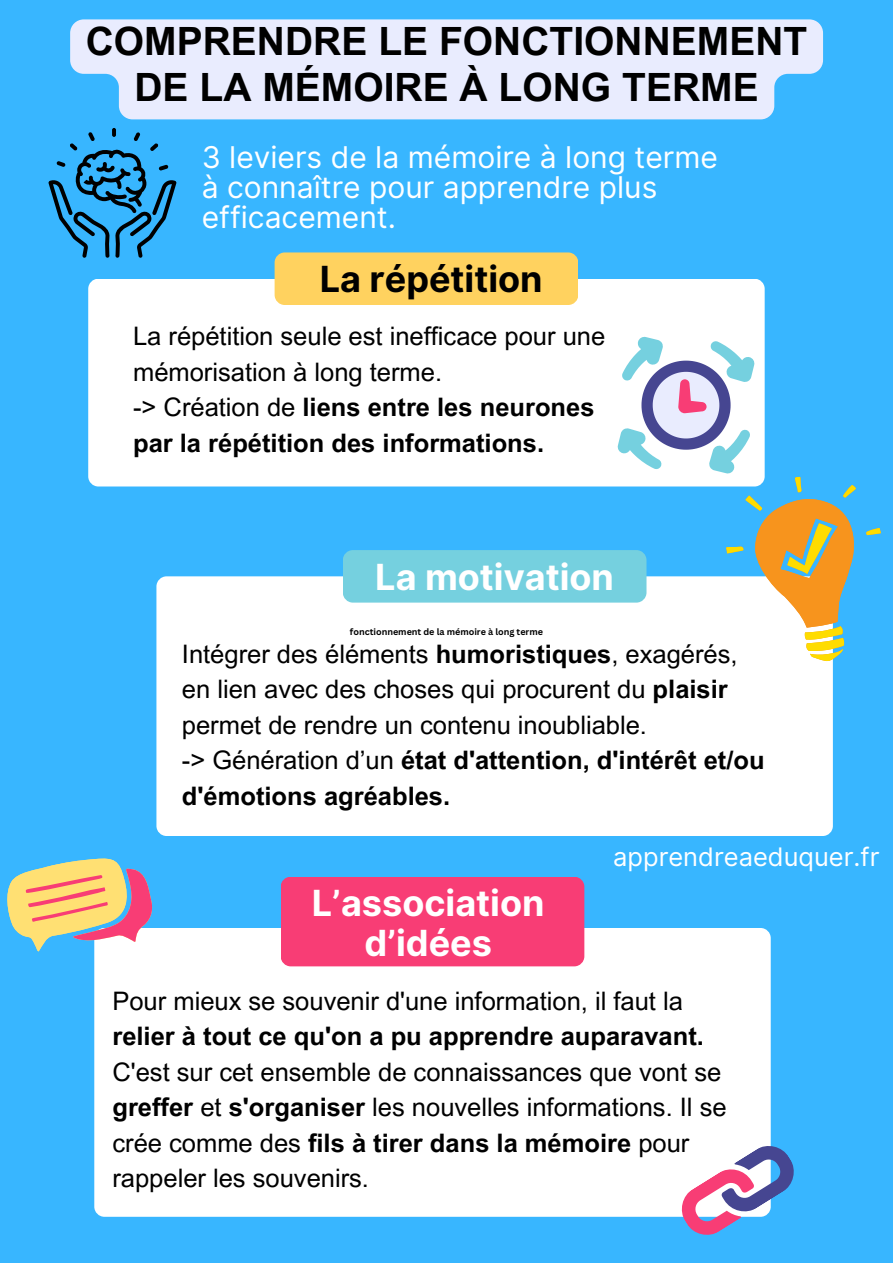
<style>
.page{position:relative;width:893px;height:1263px;background:#38b6ff}
.page>*{position:absolute;margin:0;border:0;box-sizing:border-box;transform-origin:0 0}
.t1{font:700 39px/45.6px "Arial MT Pro";color:#000;text-align:center}
.t2{font:700 36px/39.9px "Inter";color:#fff;text-align:center}
.t3{font:700 36px "Inter";color:#000}
.t4{font:30px/29.8px "Inter";color:#fff}
.t5{font:25.5px/35.4px "Arial MT Pro";color:#000}
.t6{font:25.5px "Inter";color:#fff}
.t7{font:700 9px "Canva Sans";color:#000}
.s1{font-weight:700}
</style>
<div class="page">
<div style="left:88px;top:279px;width:676px;height:207px;background:#fff;border-radius:10px"></div>
<div style="left:156px;top:576px;width:677px;height:260px;background:#fff;border-radius:10px"></div>
<div style="left:94px;top:928px;width:676px;height:289px;background:#fff;border-radius:10px"></div>
<div style="left:275px;top:252px;width:303px;height:53px;background:#ffd25f;border-radius:10px"></div>
<div style="left:343px;top:550px;width:303px;height:53px;background:#75d0df;border-radius:10px"></div>
<svg style="left:7px;top:858px;width:146px;height:108px"></svg>
<div style="left:281px;top:877px;width:303px;height:89px;background:#f83d75;border-radius:10px"></div>
<svg style="left:617px;top:336px;width:264px;height:337px"></svg>
<svg style="left:673px;top:1137px;width:121px;height:98px"></svg>
<svg style="left:48px;top:128px;width:129px;height:130px"></svg>
<svg style="left:70px;top:19px;width:753px;height:100px;background:#dde8fe"></svg>
<h3 class="t1" style="left:86px;top:24px;width:723px">COMPRENDRE LE FONCTIONNEMENT<br>DE LA MÉMOIRE À LONG TERME</h3>
<p class="t4" style="left:202px;top:142px;width:518px">3 leviers de la mémoire à long terme à connaître pour apprendre plus efficacement.</p>
<h2 class="t3" style="left:320px;top:258px;width:224px">La répétition</h2>
<h1 class="t5" style="left:133px;top:322px;width:473px">La répétition seule est inefficace pour une mémorisation à long terme.<br>-&gt; Création de <span class="s1">liens entre les neurones par la répétition des informations.</span></h1>
<h4 class="t2" style="left:375px;top:557px;width:240px">La motivation</h4>
<h4 class="t7" style="left:350px;top:625px;width:195px">fonctionnement de la mémoire à long terme</h4>
<p class="t5" style="left:182px;top:639px;width:584px">Intégrer des éléments <span class="s1">humoristiques</span>, exagérés, en lien avec des choses qui procurent du <span class="s1">plaisir </span>permet de rendre un contenu inoubliable.<br>-&gt; Génération d’un <span class="s1">état d'attention, d'intérêt et/ou d'émotions agréables.</span></p>
<p class="t2" style="left:312px;top:883px;width:234px">L’association d’idées</p>
<p class="t6" style="left:613px;top:841px;width:268px">apprendreaeduquer.fr</p>
<h2 class="t5" style="left:112px;top:986px;width:615px">Pour mieux se souvenir d'une information, il faut la <span class="s1">relier à tout ce qu'on a pu apprendre auparavant.<br></span>C'est sur cet ensemble de connaissances que vont se <span class="s1">greffer</span> et <span class="s1">s'organiser</span> les nouvelles informations. Il se crée comme des <span class="s1">fils à tirer dans la mémoire</span> pour rappeler les souvenirs.</h2>
</div>
